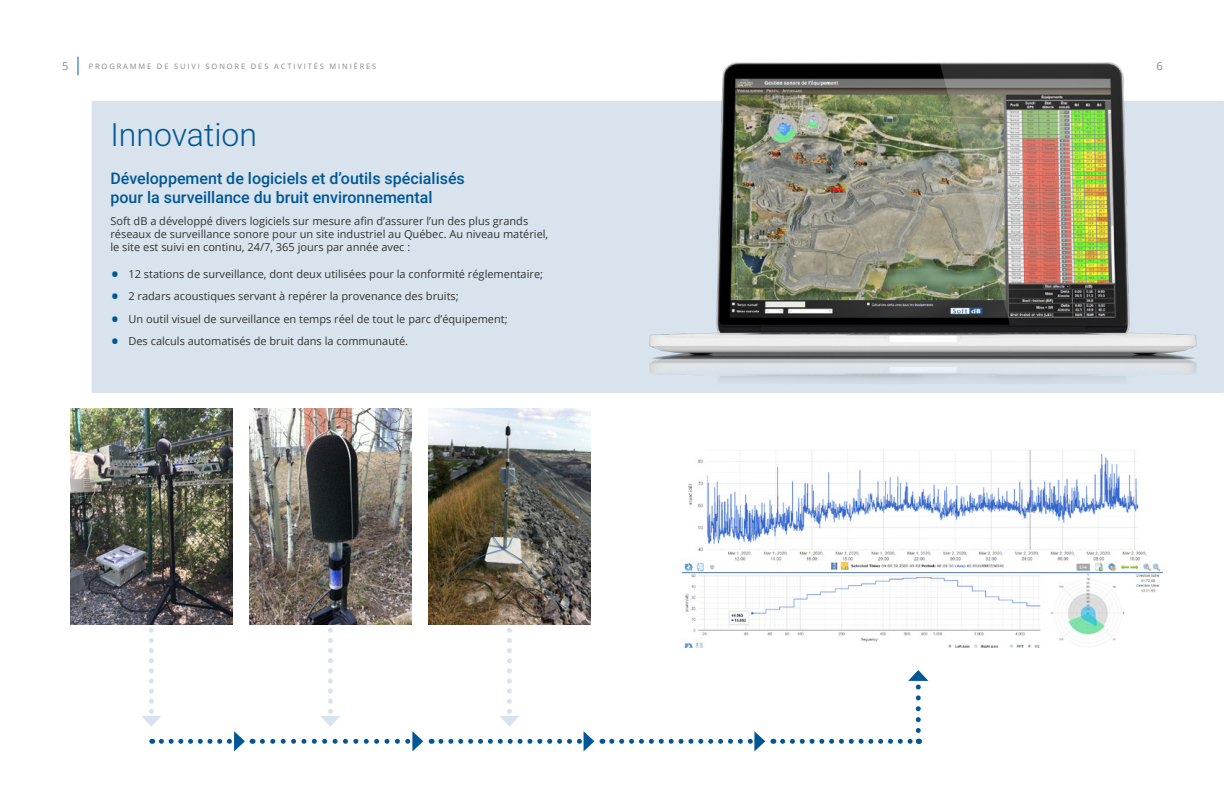
<style>
.page{position:relative;width:1224px;height:792px;background:#fff}
.page>*{position:absolute;margin:0;border:0;box-sizing:border-box;transform-origin:0 0}
.t1{font:300 32px "Roboto";color:#005795}
.t2{font:500 16px/19.2px "Roboto";color:#005795}
.t3{font:11px/13px "Open Sans";color:#333332}
.t4{font:11px "Open Sans";color:#858584}
.t5{font:7.5px "Open Sans";letter-spacing:.25em;color:#858584}
.s1{font-size:24px;color:#005795}
</style>
<div class="page">
<div style="left:92px;top:101px;width:1132px;height:292px;background:#d8e3ed"></div>
<svg style="left:78px;top:57px;width:1px;height:18px"></svg>
<img style="left:649px;top:62px;width:575px;height:320px">
<img style="left:429px;top:408px;width:161px;height:216px">
<img style="left:250px;top:408px;width:161px;height:216px">
<img style="left:71px;top:409px;width:161px;height:215px">
<img style="left:682px;top:450px;width:481px;height:198px">
<svg style="left:141px;top:580px;width:104px;height:171px"></svg>
<svg style="left:908px;top:670px;width:20px;height:61px"></svg>
<svg style="left:262px;top:580px;width:161px;height:171px"></svg>
<svg style="left:783px;top:739px;width:136px;height:5px"></svg>
<svg style="left:441px;top:580px;width:153px;height:171px"></svg>
<svg style="left:612px;top:731px;width:153px;height:20px"></svg>
<p class="t4" style="left:62px;top:59px;width:8px">5</p>
<p class="t5" style="left:89px;top:61px;width:289px">PROGRAMME DE SUIVI SONORE DES ACTIVITÉS MINIÈRES</p>
<p class="t4" style="left:1156px;top:59px;width:8px">6</p>
<h1 class="t1" style="left:110px;top:113px;width:148px">Innovation</h1>
<h2 class="t2" style="left:110px;top:168px;width:356px">Développement de logiciels et d’outils spécialisés pour la surveillance du bruit environnemental</h2>
<p class="t3" style="left:110px;top:214px;width:439px">Soft dB a développé divers logiciels sur mesure afin d’assurer l’un des plus grands réseaux de surveillance sonore pour un site industriel au Québec. Au niveau matériel, le site est suivi en continu, 24/7, 365 jours par année avec :</p>
<p class="t3" style="left:110px;top:268px;width:434px"><span class="s1">•</span> 12 stations de surveillance, dont deux utilisées pour la conformité réglementaire;</p>
<p class="t3" style="left:110px;top:290px;width:350px"><span class="s1">•</span> 2 radars acoustiques servant à repérer la provenance des bruits;</p>
<p class="t3" style="left:110px;top:312px;width:399px"><span class="s1">•</span> Un outil visuel de surveillance en temps réel de tout le parc d’équipement;</p>
<p class="t3" style="left:110px;top:334px;width:299px"><span class="s1">•</span> Des calculs automatisés de bruit dans la communauté.</p>
</div>
